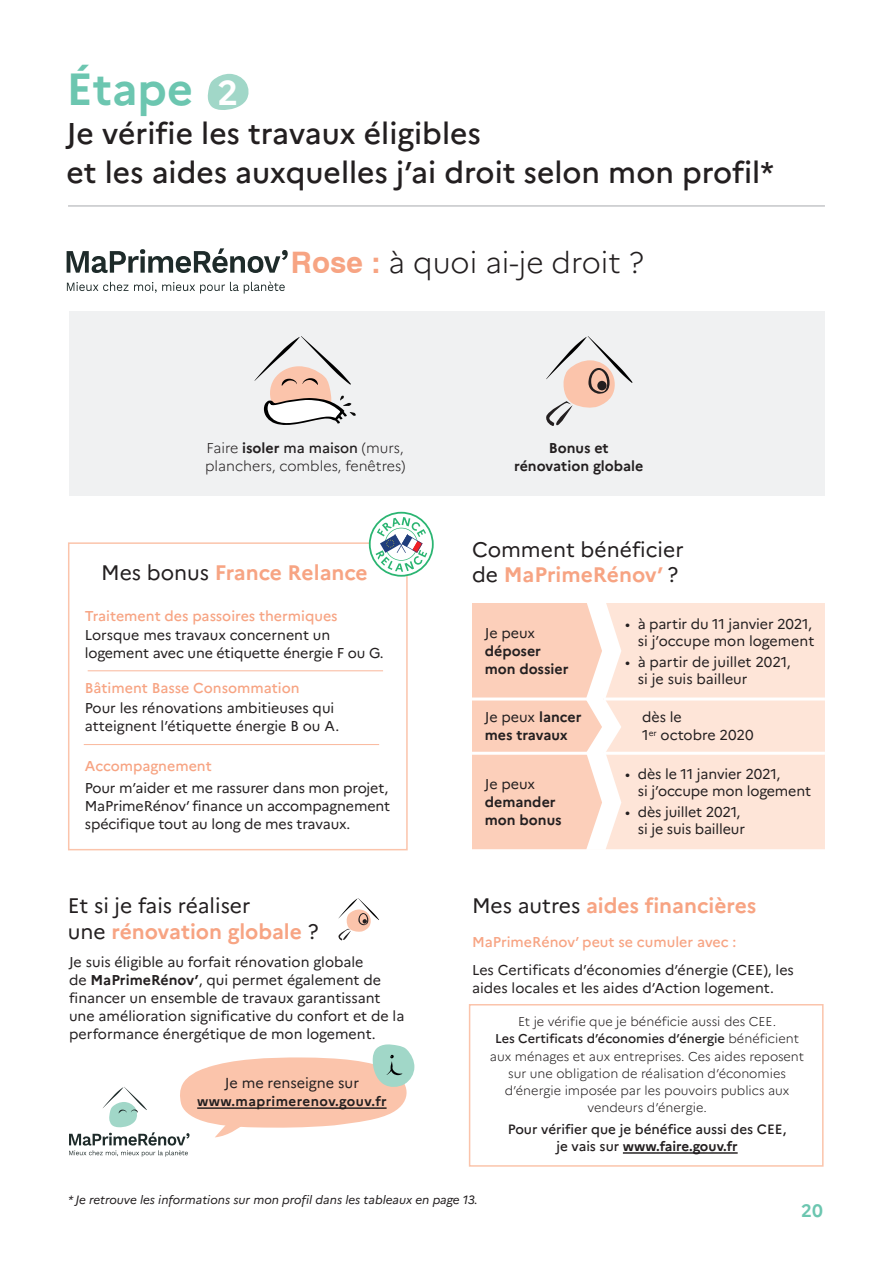
<style>
.page{position:relative;width:893px;height:1263px;background:#fff}
.page>*{position:absolute;margin:0;border:0;box-sizing:border-box;transform-origin:0 0}
.titre_FP{font:700 45px "Marianne";color:#6cc6b0}
.titre_FP-2{font:500 30px/39px "Marianne";color:#231f20}
.t1{font:300 29.7px "Marianne";color:#231f20}
.texte_FP{font:700 21px "Marianne";color:#f7a483}
.texte_FP-2{font:21px "Marianne";color:#231f20}
.t2{font:700 18px "Marianne";color:#6cc6b0}
.t3{font:14.4px "Marianne";color:#231f20}
.texte_FP-3{font:14.25px/18px "Marianne";letter-spacing:-.005em;color:#231f20}
.texte_FP-4{font:500 14.25px "Marianne";color:#f7a483}
.texte_FP-5{font:700 14.25px/18px "Marianne";color:#231f20}
.texte_FP-6{font:300 14.25px/18px "Marianne";color:#231f20}
.texte_courant_DP{font:500 13.5px/17.2px "Marianne";color:#231f20;text-align:center}
.t4{font:700 13.5px "Marianne";letter-spacing:.03em;color:#231f20}
.texte_courant_DP-2{font:300 12.75px/17.2px "Marianne";color:#231f20;text-align:center}
.titre_FP-3{font:italic 12px "Marianne";color:#231f20}
.s1{font-size:34.5px;color:#fff}
.s2{font-family:"Swiss 721 BT";font-weight:700;color:#f7a483}
.s3{font-weight:700}
.s4{font-weight:500}
.s5{font-weight:400;color:#231f20}
.s6{font-weight:400}
</style>
<div class="page">
<div style="left:69px;top:311px;width:756px;height:185px;background:#f0f1f2"></div>
<svg style="left:67px;top:248px;width:221px;height:25px"></svg>
<svg style="left:67px;top:282px;width:61px;height:9px"></svg>
<svg style="left:134px;top:282px;width:151px;height:12px"></svg>
<svg style="left:208px;top:74px;width:41px;height:36px"></svg>
<hr style="left:68px;top:206px;width:757px;height:1px;background:#a8a9ad">
<svg style="left:254px;top:336px;width:102px;height:89px"></svg>
<div style="left:68px;top:542px;width:340px;height:308px;border:2px solid #fbc4ab"></div>
<hr style="left:88px;top:670px;width:295px;height:1px;background:#fab89c">
<hr style="left:84px;top:744px;width:295px;height:1px;background:#fab89c">
<svg style="left:369px;top:512px;width:65px;height:65px"></svg>
<svg style="left:546px;top:336px;width:87px;height:90px"></svg>
<div style="left:597px;top:381px;width:10px;height:9px;background:#231f20;border-radius:50%"></div>
<svg style="left:338px;top:898px;width:41px;height:43px"></svg>
<hr style="left:623px;top:1152px;width:115px;height:2px;background:#231f20">
<div style="left:469px;top:1004px;width:355px;height:163px;border:2px solid #fbc4ab"></div>
<svg style="left:69px;top:1044px;width:346px;height:112px"></svg>
<hr style="left:197px;top:1107px;width:190px;height:2px;background:#231f20">
<div style="left:634px;top:603px;width:191px;height:246px;background:#fee5d8"></div>
<hr style="left:604px;top:697px;width:221px;height:3px;background:#fff">
<hr style="left:604px;top:752px;width:221px;height:3px;background:#fff">
<svg style="left:472px;top:603px;width:162px;height:247px;background:#fcd8c7"></svg>
<p class="titre_FP" style="left:67px;top:62px;width:173px">Étape <span class="s1">2</span></p>
<p class="titre_FP-2" style="left:67px;top:114px;width:709px">Je vérifie les travaux éligibles<br>et les aides auxquelles j’ai droit selon mon profil*</p>
<p class="t1" style="left:291px;top:244px;width:354px"><span class="s2">Rose :</span> à quoi ai-je droit ?</p>
<p class="texte_FP-6" style="left:205px;top:438px;width:202px">Faire <span class="s3">isoler</span> <span class="s4">ma maison</span> (murs, planchers, combles, fenêtres)</p>
<p class="texte_FP-5" style="left:514px;top:438px;width:131px;text-align:center">Bonus et rénovation globale</p>
<p class="texte_FP-2" style="left:472px;top:536px;width:213px">Comment bénéficier</p>
<p class="texte_FP" style="left:101px;top:560px;width:268px"><span class="s5">Mes bonus</span> France Relance</p>
<p class="texte_FP" style="left:472px;top:562px;width:208px"><span class="s5">de</span> MaPrimeRénov’ <span class="s5">?</span></p>
<p class="texte_FP-4" style="left:85px;top:607px;width:254px">Traitement des passoires thermiques</p>
<p class="texte_FP-3" style="left:85px;top:626px;width:300px">Lorsque mes travaux concernent un logement avec une étiquette énergie F ou G.</p>
<p class="texte_FP-4" style="left:85px;top:679px;width:216px">Bâtiment Basse Consommation</p>
<p class="texte_FP-3" style="left:85px;top:698px;width:256px">Pour les rénovations ambitieuses qui atteignent l’étiquette énergie B ou A.</p>
<p class="texte_FP-4" style="left:85px;top:757px;width:129px">Accompagnement</p>
<p class="texte_FP-3" style="left:85px;top:779px;width:307px">Pour m’aider et me rassurer dans mon projet,<br>MaPrimeRénov’ finance un accompagnement spécifique tout au long de mes travaux.</p>
<p class="texte_FP-5" style="left:485px;top:624px;width:85px"><span class="s6">Je peux </span>déposer mon dossier</p>
<p class="texte_FP-3" style="left:625px;top:615px;width:191px;line-height:17.1px;text-align:right">• à partir du 11 janvier 2021, si j’occupe mon logement</p>
<p class="texte_FP-3" style="left:638px;top:653px;width:154px;line-height:17.1px;text-indent:-13px">• à partir de juillet 2021, si je suis bailleur</p>
<p class="texte_FP-5" style="left:485px;top:708px;width:98px"><span class="s6">Je peux</span> lancer mes travaux</p>
<p class="texte_FP-3" style="left:642px;top:708px;width:113px">dès le<br>1<sup>er</sup> octobre 2020</p>
<p class="texte_FP-5" style="left:485px;top:774px;width:78px"><span class="s6">Je peux </span>demander mon bonus</p>
<p class="texte_FP-3" style="left:638px;top:765px;width:175px;line-height:17.1px;text-indent:-13px">• dès le 11 janvier 2021,<br>si j’occupe mon logement</p>
<p class="texte_FP-3" style="left:638px;top:804px;width:109px;line-height:17.1px;text-indent:-13px">• dès juillet 2021, si je suis bailleur</p>
<p class="texte_FP-2" style="left:68px;top:893px;width:184px">Et si je fais réaliser</p>
<p class="texte_FP" style="left:472px;top:893px;width:286px"><span class="s5">Mes autres</span> aides financières</p>
<p class="texte_FP" style="left:68px;top:918px;width:252px"><span class="s5">une</span> rénovation globale <span class="s5">?</span></p>
<p class="texte_FP-4" style="left:472px;top:933px;width:266px">MaPrimeRénov’ peut se cumuler avec :</p>
<p class="texte_FP-3" style="left:472px;top:961px;width:323px">Les Certificats d’économies d’énergie (CEE), les aides locales et les aides d’Action logement.</p>
<p class="texte_courant_DP-2" style="left:490px;top:1013px;width:316px">Et je vérifie que je bénéficie aussi des CEE.<br><span class="s4">Les Certificats d’économies d’énergie</span> bénéficient aux ménages et aux entreprises. Ces aides reposent sur une obligation de réalisation d’économies d’énergie imposée par les pouvoirs publics aux vendeurs d’énergie.</p>
<p class="texte_courant_DP" style="left:508px;top:1120px;width:280px">Pour vérifier que je bénéfice aussi des CEE, je vais sur <span class="s3">www.faire.gouv.fr</span></p>
<p class="texte_FP-3" style="left:69px;top:953px;width:337px">Je suis éligible au forfait rénovation globale<br>de <span class="s3">MaPrimeRénov’</span>, qui permet également de financer un ensemble de travaux garantissant une amélioration significative du confort et de la performance énergétique de mon logement.</p>
<p class="t3" style="left:225px;top:1074px;width:136px">Je me renseigne sur</p>
<p class="t4" style="left:197px;top:1093px;width:191px">www.maprimerenov.gouv.fr</p>
<p class="titre_FP-3" style="left:68px;top:1192px;width:411px">* Je retrouve les informations sur mon profil dans les tableaux en page 13.</p>
<p class="t2" style="left:801px;top:1199px;width:23px">20</p>
</div>
